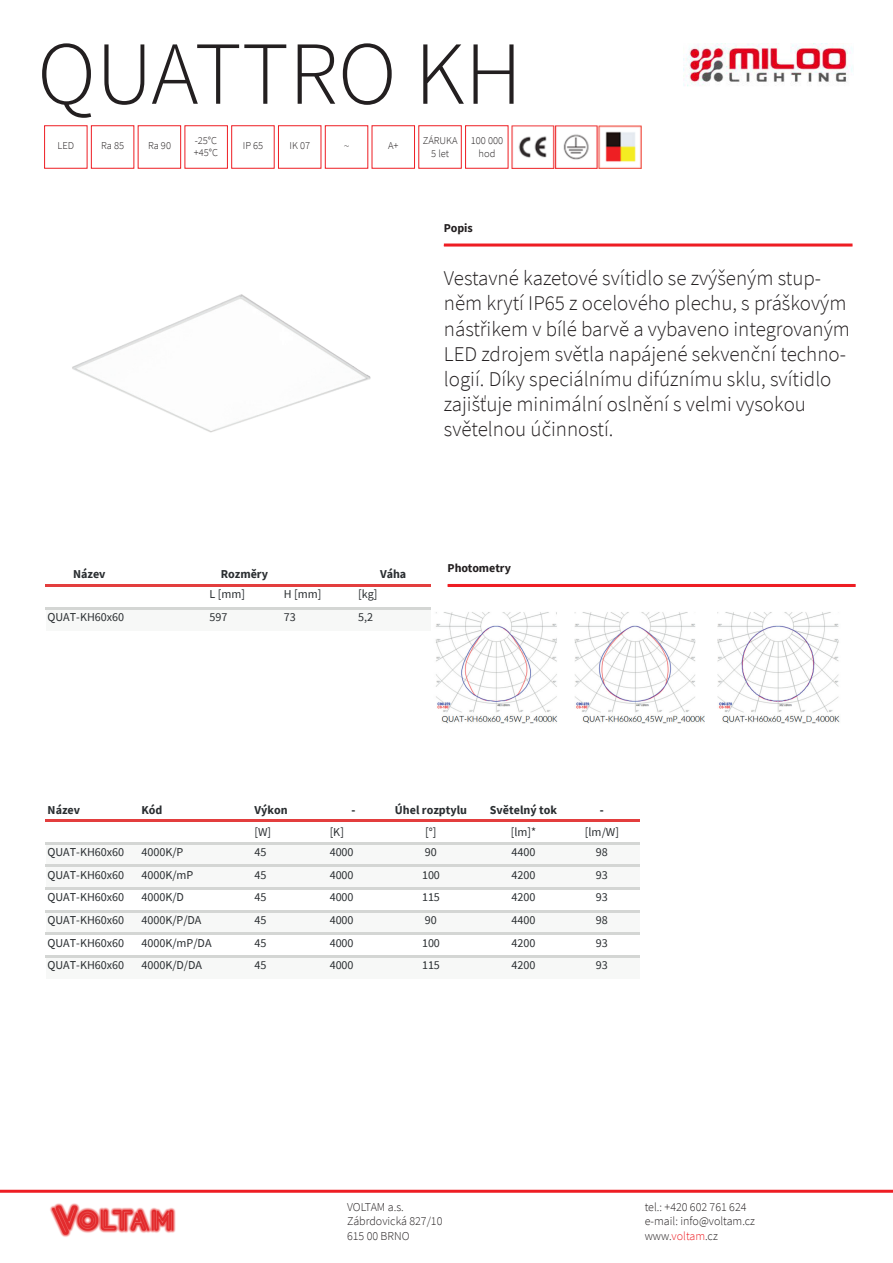
<style>
.page{position:relative;width:893px;height:1263px;background:#fff}
.page>*{position:absolute;margin:0;border:0;box-sizing:border-box;transform-origin:0 0}
.t1{font:300 90px "Source Sans Pro";color:#231f20}
.t2{font:300 21px/25.2px "Source Sans Pro";color:#231f20}
.t3{font:12px "Source Sans Pro";letter-spacing:-.005em;color:#2a2e31}
.t4{font:300 12px/14.4px "Source Sans Pro";color:#231f20}
.t5{font:700 12px "Source Sans Pro";color:#2a2e31}
.t6{font:700 12px "Source Sans Pro";color:#231f20}
.t7{font:300 10.5px/12.6px "Source Sans Pro";color:#231f20;text-align:center}
.s1{color:#ee1d23}
</style>
<div class="page">
<hr style="left:0;top:1190px;width:893px;height:3px;background:#ee1d23">
<hr style="left:448px;top:584px;width:408px;height:3px;background:#ee1d23">
<svg style="left:444px;top:243px;width:408px;height:4px;background:#f15358"></svg>
<div style="left:44px;top:125px;width:43px;height:44px;border:1px solid #ee1d23"></div>
<div style="left:91px;top:125px;width:43px;height:44px;border:1px solid #ee1d23"></div>
<div style="left:138px;top:125px;width:43px;height:44px;border:1px solid #ee1d23"></div>
<div style="left:185px;top:125px;width:43px;height:44px;border:1px solid #ee1d23"></div>
<div style="left:231px;top:125px;width:44px;height:44px;border:1px solid #ee1d23"></div>
<div style="left:278px;top:125px;width:43px;height:44px;border:1px solid #ee1d23"></div>
<div style="left:372px;top:125px;width:43px;height:44px;border:1px solid #ee1d23"></div>
<div style="left:325px;top:125px;width:43px;height:44px;border:1px solid #ee1d23"></div>
<div style="left:418px;top:125px;width:44px;height:44px;border:1px solid #ee1d23"></div>
<div style="left:465px;top:125px;width:43px;height:44px;border:1px solid #ee1d23"></div>
<img style="left:511px;top:125px;width:131px;height:44px">
<img style="left:684px;top:43px;width:169px;height:43px">
<img style="left:50px;top:1203px;width:126px;height:34px">
<img style="left:430px;top:607px;width:410px;height:117px">
<img style="left:72px;top:294px;width:299px;height:139px">
<div style="left:46px;top:608px;width:384px;height:23px;background:#f7f8f7"></div>
<hr style="left:45px;top:584px;width:385px;height:3px;background:#e33e3e">
<hr style="left:45px;top:607px;width:385px;height:2px;background:#d4d6d4">
<div style="left:46px;top:843px;width:593px;height:46px;background:#f7f8f7"></div>
<div style="left:46px;top:911px;width:593px;height:23px;background:#f7f8f7"></div>
<div style="left:46px;top:957px;width:593px;height:21px;background:#f7f8f7"></div>
<hr style="left:45px;top:819px;width:594px;height:3px;background:#e33e3e">
<hr style="left:45px;top:842px;width:594px;height:3px;background:#d4d6d4">
<hr style="left:45px;top:864px;width:594px;height:3px;background:#d4d6d4">
<hr style="left:45px;top:887px;width:594px;height:3px;background:#d4d6d4">
<hr style="left:45px;top:910px;width:594px;height:3px;background:#d4d6d4">
<hr style="left:45px;top:932px;width:594px;height:3px;background:#d4d6d4">
<hr style="left:45px;top:955px;width:594px;height:3px;background:#d4d6d4">
<h1 class="t1" style="left:37px;top:19px;width:487px">QUATTRO KH</h1>
<p class="t7" style="left:58px;top:139px;width:18px">LED</p>
<p class="t7" style="left:101px;top:139px;width:25px">Ra 85</p>
<p class="t7" style="left:148px;top:139px;width:25px">Ra 90</p>
<p class="t7" style="left:194px;top:134px;width:26px;text-align:left">-25°C +45°C</p>
<p class="t7" style="left:243px;top:139px;width:22px">IP 65</p>
<p class="t7" style="left:290px;top:139px;width:22px">IK 07</p>
<p class="t4" style="left:344px;top:139px;width:7px">~</p>
<p class="t7" style="left:388px;top:139px;width:12px">A+</p>
<p class="t7" style="left:423px;top:135px;width:36px">ZÁRUKA<br>5 let</p>
<p class="t7" style="left:471px;top:135px;width:34px">100 000 hod</p>
<p class="t6" style="left:444px;top:220px;width:31px">Popis</p>
<p class="t2" style="left:444px;top:266px;width:408px">Vestavné kazetové svítidlo se zvýšeným stup&shy;něm krytí IP65 z ocelového plechu, s práškovým nástřikem v bílé barvě a vybaveno integrovaným LED zdrojem světla napájené sekvenční techno&shy;logií. Díky speciálnímu difúznímu sklu, svítidlo zajišťuje minimální oslnění s velmi vysokou světelnou účinností.</p>
<p class="t5" style="left:73px;top:566px;width:34px">Název</p>
<p class="t5" style="left:221px;top:566px;width:49px">Rozměry</p>
<p class="t5" style="left:380px;top:566px;width:28px">Váha</p>
<p class="t3" style="left:209px;top:586px;width:37px">L [mm]</p>
<p class="t3" style="left:284px;top:586px;width:39px">H [mm]</p>
<p class="t3" style="left:358px;top:586px;width:21px">[kg]</p>
<p class="t3" style="left:48px;top:609px;width:78px">QUAT-KH60x60</p>
<p class="t3" style="left:209px;top:609px;width:19px">597</p>
<p class="t3" style="left:284px;top:609px;width:13px">73</p>
<p class="t3" style="left:358px;top:609px;width:16px">5,2</p>
<p class="t6" style="left:448px;top:560px;width:65px">Photometry</p>
<p class="t5" style="left:48px;top:801px;width:34px">Název</p>
<p class="t5" style="left:142px;top:801px;width:22px">Kód</p>
<p class="t5" style="left:254px;top:801px;width:35px">Výkon</p>
<p class="t5" style="left:351px;top:801px;width:6px">-</p>
<p class="t5" style="left:395px;top:801px;width:74px">Úhel rozptylu</p>
<p class="t5" style="left:490px;top:801px;width:69px">Světelný tok</p>
<p class="t5" style="left:600px;top:801px;width:6px">-</p>
<p class="t3" style="left:254px;top:824px;width:18px">[W]</p>
<p class="t3" style="left:330px;top:824px;width:16px">[K]</p>
<p class="t3" style="left:425px;top:824px;width:13px">[°]</p>
<p class="t3" style="left:511px;top:824px;width:27px">[lm]*</p>
<p class="t3" style="left:585px;top:824px;width:36px">[lm/W]</p>
<p class="t3" style="left:48px;top:844px;width:78px">QUAT-KH60x60</p>
<p class="t3" style="left:142px;top:844px;width:43px">4000K/P</p>
<p class="t3" style="left:254px;top:844px;width:13px">45</p>
<p class="t3" style="left:330px;top:844px;width:25px">4000</p>
<p class="t3" style="left:425px;top:844px;width:13px">90</p>
<p class="t3" style="left:511px;top:844px;width:25px">4400</p>
<p class="t3" style="left:596px;top:844px;width:13px">98</p>
<p class="t3" style="left:48px;top:867px;width:78px">QUAT-KH60x60</p>
<p class="t3" style="left:142px;top:867px;width:53px">4000K/mP</p>
<p class="t3" style="left:254px;top:867px;width:13px">45</p>
<p class="t3" style="left:330px;top:867px;width:25px">4000</p>
<p class="t3" style="left:422px;top:867px;width:19px">100</p>
<p class="t3" style="left:511px;top:867px;width:25px">4200</p>
<p class="t3" style="left:596px;top:867px;width:13px">93</p>
<p class="t3" style="left:48px;top:889px;width:78px">QUAT-KH60x60</p>
<p class="t3" style="left:142px;top:889px;width:44px">4000K/D</p>
<p class="t3" style="left:254px;top:889px;width:13px">45</p>
<p class="t3" style="left:330px;top:889px;width:25px">4000</p>
<p class="t3" style="left:422px;top:889px;width:19px">115</p>
<p class="t3" style="left:511px;top:889px;width:25px">4200</p>
<p class="t3" style="left:596px;top:889px;width:13px">93</p>
<p class="t3" style="left:48px;top:912px;width:78px">QUAT-KH60x60</p>
<p class="t3" style="left:142px;top:912px;width:61px">4000K/P/DA</p>
<p class="t3" style="left:254px;top:912px;width:13px">45</p>
<p class="t3" style="left:330px;top:912px;width:25px">4000</p>
<p class="t3" style="left:425px;top:912px;width:13px">90</p>
<p class="t3" style="left:511px;top:912px;width:25px">4400</p>
<p class="t3" style="left:596px;top:912px;width:13px">98</p>
<p class="t3" style="left:48px;top:935px;width:78px">QUAT-KH60x60</p>
<p class="t3" style="left:142px;top:935px;width:71px">4000K/mP/DA</p>
<p class="t3" style="left:254px;top:935px;width:13px">45</p>
<p class="t3" style="left:330px;top:935px;width:25px">4000</p>
<p class="t3" style="left:422px;top:935px;width:19px">100</p>
<p class="t3" style="left:511px;top:935px;width:25px">4200</p>
<p class="t3" style="left:596px;top:935px;width:13px">93</p>
<p class="t3" style="left:48px;top:958px;width:78px">QUAT-KH60x60</p>
<p class="t3" style="left:142px;top:958px;width:62px">4000K/D/DA</p>
<p class="t3" style="left:254px;top:958px;width:13px">45</p>
<p class="t3" style="left:330px;top:958px;width:25px">4000</p>
<p class="t3" style="left:422px;top:958px;width:19px">115</p>
<p class="t3" style="left:511px;top:958px;width:25px">4200</p>
<p class="t3" style="left:596px;top:958px;width:13px">93</p>
<p class="t4" style="left:347px;top:1200px;width:97px">VOLTAM a.s.<br>Zábrdovická 827/10<br>615 00 BRNO</p>
<p class="t4" style="left:645px;top:1200px;width:112px">tel.: +420 602 761 624 e-mail: info@voltam.cz www.<span class="s1">voltam</span>.cz</p>
</div>
